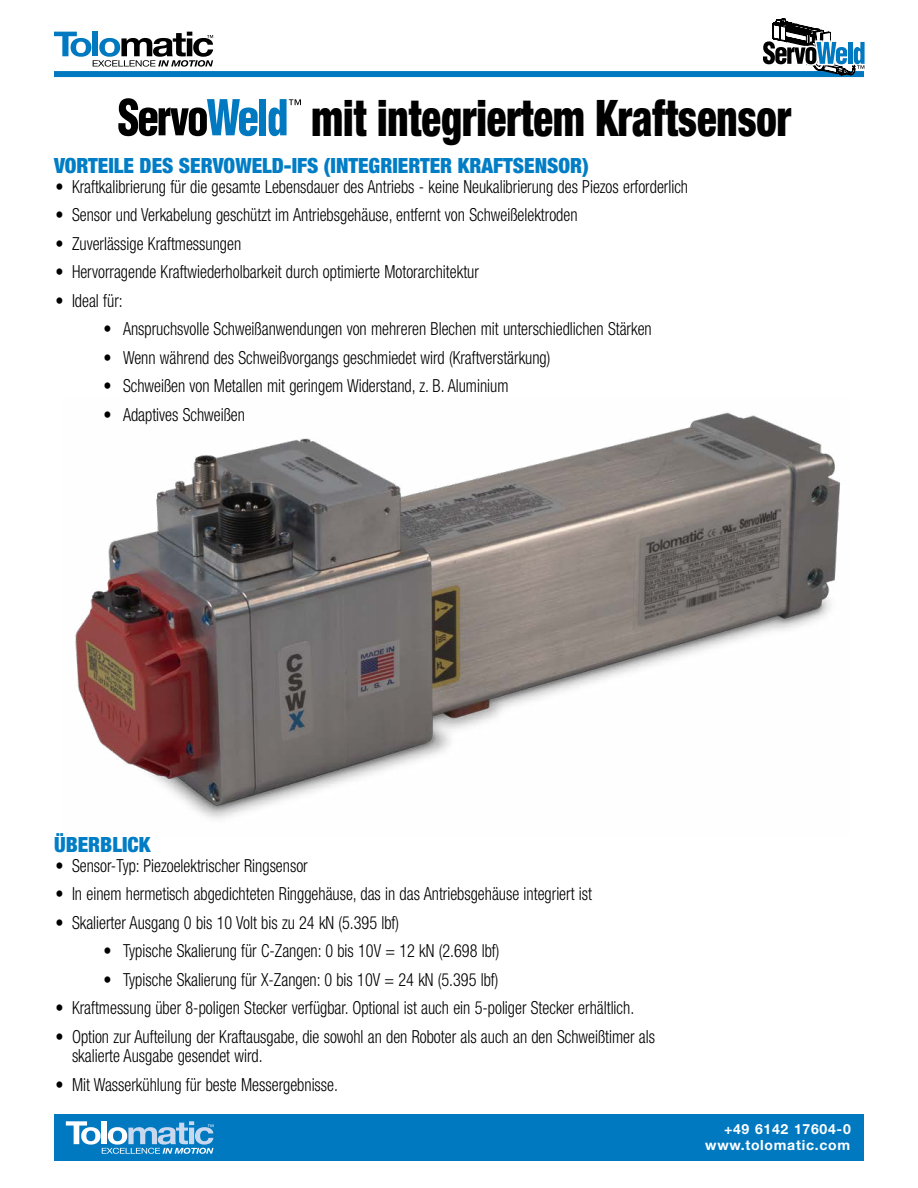
<style>
.page{position:relative;width:918px;height:1188px;background:#fff}
.page>*{position:absolute;margin:0;border:0;box-sizing:border-box;transform-origin:0 0}
.t1{font:900 condensed 50.55px "Helvetica Neue LT Std";color:#000;scale:.81 1}
.t2{font:900 condensed 21px "Helvetica Neue LT Std";color:#007dc5}
.t3{font:300 condensed 18px/19.5px "Helvetica Neue LT Std";color:#000;scale:.9 1}
.t4{font:700 14.1px/15.3px "Helvetica Neue LT Std";letter-spacing:.05em;color:#fff;text-align:right}
</style>
<div class="page">
<img style="left:75px;top:412px;width:766px;height:407px">
<div style="left:54px;top:71px;width:810px;height:6px;background:#0079c1"></div>
<div style="left:54px;top:1114px;width:810px;height:47px;background:#0079c1"></div>
<svg style="left:66px;top:1121px;width:147px;height:33px"></svg>
<svg style="left:761px;top:18px;width:104px;height:60px"></svg>
<svg style="left:54px;top:32px;width:159px;height:35px"></svg>
<svg style="left:118px;top:98px;width:140px;height:38px"></svg>
<div style="left:260px;top:99px;width:6px;height:36px;background:#0079c1"></div>
<svg style="left:269px;top:99px;width:32px;height:37px"></svg>
<h1 class="t1" style="left:312px;top:87px;width:594px">mit integriertem Kraftsensor</h1>
<p class="t2" style="left:54px;top:153px;width:536px">VORTEILE DES SERVOWELD-IFS (INTEGRIERTER KRAFTSENSOR)</p>
<p class="t3" style="left:56px;top:177px;width:704px">• Kraftkalibrierung für die gesamte Lebensdauer des Antriebs - keine Neukalibrierung des Piezos erforderlich</p>
<p class="t3" style="left:56px;top:205px;width:582px">• Sensor und Verkabelung geschützt im Antriebsgehäuse, entfernt von Schweißelektroden</p>
<p class="t3" style="left:56px;top:234px;width:208px">• Zuverlässige Kraftmessungen</p>
<p class="t3" style="left:56px;top:262px;width:472px">• Hervorragende Kraftwiederholbarkeit durch optimierte Motorarchitektur</p>
<p class="t3" style="left:56px;top:291px;width:76px">• Ideal für:</p>
<p class="t3" style="left:104px;top:319px;width:611px">• Anspruchsvolle Schweißanwendungen von mehreren Blechen mit unterschiedlichen Stärken</p>
<p class="t3" style="left:104px;top:348px;width:498px">• Wenn während des Schweißvorgangs geschmiedet wird (Kraftverstärkung)</p>
<p class="t3" style="left:104px;top:376px;width:452px">• Schweißen von Metallen mit geringem Widerstand, z. B. Aluminium</p>
<p class="t3" style="left:104px;top:405px;width:159px">• Adaptives Schweißen</p>
<p class="t2" style="left:54px;top:832px;width:98px">ÜBERBLICK</p>
<p class="t3" style="left:56px;top:856px;width:282px">• Sensor-Typ: Piezoelektrischer Ringsensor</p>
<p class="t3" style="left:56px;top:884px;width:598px">• In einem hermetisch abgedichteten Ringgehäuse, das in das Antriebsgehäuse integriert ist</p>
<p class="t3" style="left:56px;top:913px;width:383px">• Skalierter Ausgang 0 bis 10 Volt bis zu 24 kN (5.395 lbf)</p>
<p class="t3" style="left:104px;top:941px;width:441px">• Typische Skalierung für C-Zangen: 0 bis 10V = 12 kN (2.698 lbf)</p>
<p class="t3" style="left:104px;top:970px;width:440px">• Typische Skalierung für X-Zangen: 0 bis 10V = 24 kN (5.395 lbf)</p>
<p class="t3" style="left:56px;top:998px;width:645px">• Kraftmessung über 8-poligen Stecker verfügbar. Optional ist auch ein 5-poliger Stecker erhältlich.</p>
<p class="t3" style="left:72px;top:1027px;width:649px;text-indent:-17px">• Option zur Aufteilung der Kraftausgabe, die sowohl an den Roboter als auch an den Schweißtimer als skalierte Ausgabe gesendet wird.</p>
<p class="t3" style="left:56px;top:1075px;width:315px">• Mit Wasserkühlung für beste Messergebnisse.</p>
<p class="t4" style="left:705px;top:1121px;width:147px">+49 6142 17604-0 www.tolomatic.com</p>
</div>
